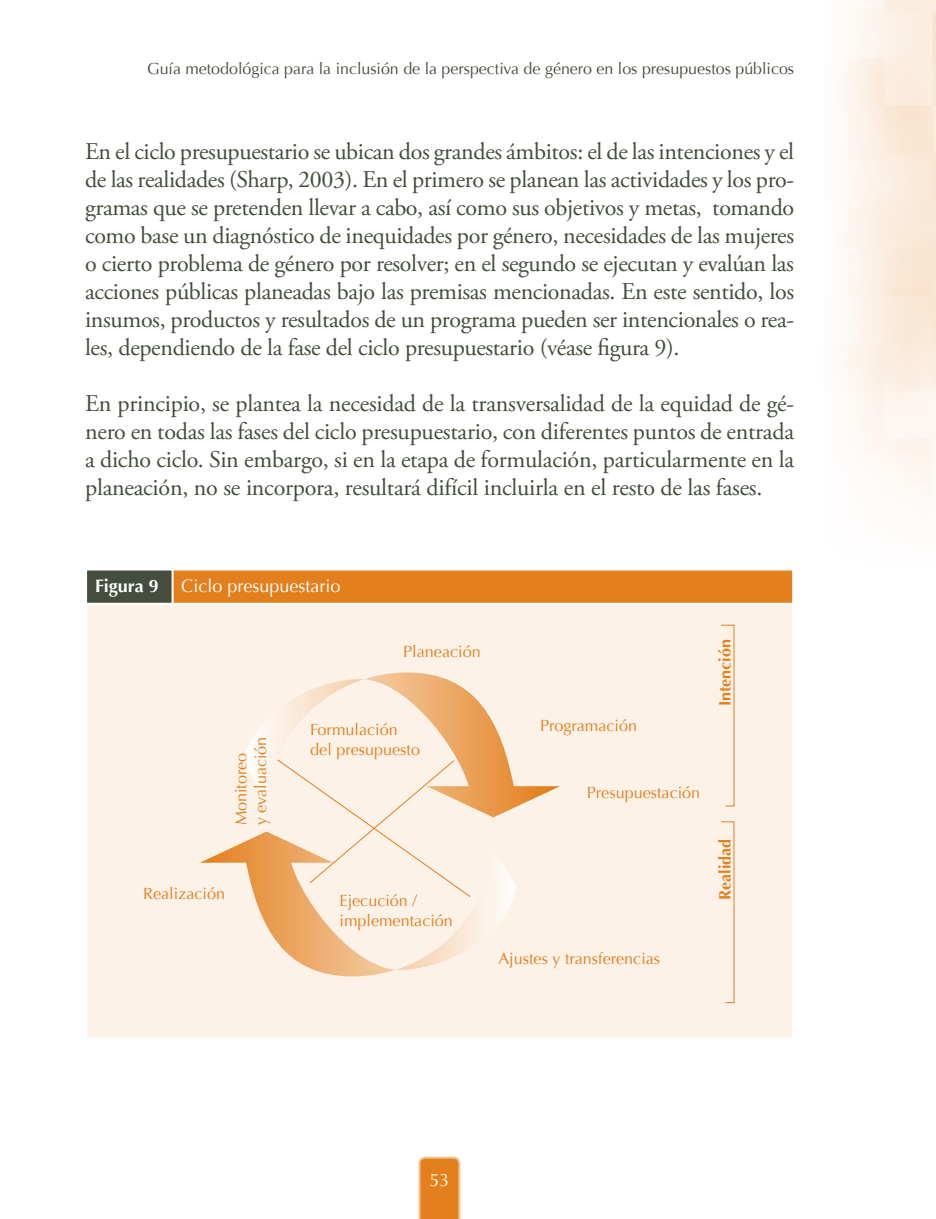
<style>
.page{position:relative;width:936px;height:1219px;background:#fff}
.page>*{position:absolute;margin:0;border:0;box-sizing:border-box;transform-origin:0 0}
.t1{font:24px/28px "Adobe Garamond Pro";letter-spacing:-.015em;color:#444d3e;text-align:justify}
.t2{font:18px "Optima";color:#fff}
.t3{font:700 18px "Optima";color:#fff}
.t4{font:16.2px/19.8px "Optima";color:#e37f1c}
.t5{font:700 16.2px "Optima";color:#e37f1c}
.t6{font:16px "Optima";color:#444d3e}
</style>
<div class="page">
<svg style="left:418px;top:1157px;width:42px;height:62px;background:#e5882d"></svg>
<div style="left:86px;top:568px;width:707px;height:470px;background:#fcf2e8"></div>
<div style="left:86px;top:569px;width:707px;height:35px;background:#e37f1c"></div>
<div style="left:85px;top:568px;width:709px;height:37px;border:2px solid #fff"></div>
<div style="left:86px;top:569px;width:86px;height:35px;background:#444d3e"></div>
<div style="left:85px;top:568px;width:88px;height:37px;border:2px solid #fff"></div>
<svg style="left:721px;top:821px;width:14px;height:182px"></svg>
<svg style="left:243px;top:672px;width:273px;height:304px"></svg>
<svg style="left:721px;top:624px;width:14px;height:183px"></svg>
<p class="t6" style="left:147px;top:59px;width:648px">Guía metodológica para la inclusión de la perspectiva de género en los presupuestos públicos</p>
<p class="t1" style="left:85px;top:138px;width:710px">En el ciclo presupuestario se ubican dos grandes ámbitos: el de las intenciones y el de las realidades (Sharp, 2003). En el primero se planean las actividades y los pro&shy;gramas que se pretenden llevar a cabo, así como sus objetivos y metas, tomando como base un diagnóstico de inequidades por género, necesidades de las mujeres o cierto problema de género por resolver; en el segundo se ejecutan y evalúan las acciones públicas planeadas bajo las premisas mencionadas. En este sentido, los insumos, productos y resultados de un programa pueden ser intencionales o rea&shy;les, dependiendo de la fase del ciclo presupuestario (véase figura 9).</p>
<p class="t1" style="left:85px;top:390px;width:710px">En principio, se plantea la necesidad de la transversalidad de la equidad de gé&shy;nero en todas las fases del ciclo presupuestario, con diferentes puntos de entrada a dicho ciclo. Sin embargo, si en la etapa de formulación, particularmente en la planeación, no se incorpora, resultará difícil incluirla en el resto de las fases.</p>
<p class="t3" style="left:95px;top:576px;width:65px">Figura 9</p>
<p class="t2" style="left:181px;top:576px;width:161px">Ciclo presupuestario</p>
<p class="t4" style="left:403px;top:642px;width:79px">Planeación</p>
<p class="t4" style="left:231px;top:825px;width:90px;rotate:-90deg">Monitoreo<br>y evaluación</p>
<p class="t4" style="left:143px;top:883px;width:83px">Realización</p>
<p class="t4" style="left:310px;top:720px;width:111px">Formulación del presupuesto</p>
<p class="t4" style="left:339px;top:891px;width:115px">Ejecución / implementación</p>
<p class="t4" style="left:540px;top:715px;width:98px">Programación</p>
<p class="t5" style="left:715px;top:706px;width:69px;rotate:-90deg">Intención</p>
<p class="t4" style="left:587px;top:782px;width:115px">Presupuestación</p>
<p class="t5" style="left:715px;top:900px;width:63px;rotate:-90deg">Realidad</p>
<p class="t4" style="left:498px;top:949px;width:163px">Ajustes y transferencias</p>
<p class="t2" style="left:429px;top:1169px;width:22px">53</p>
</div>
